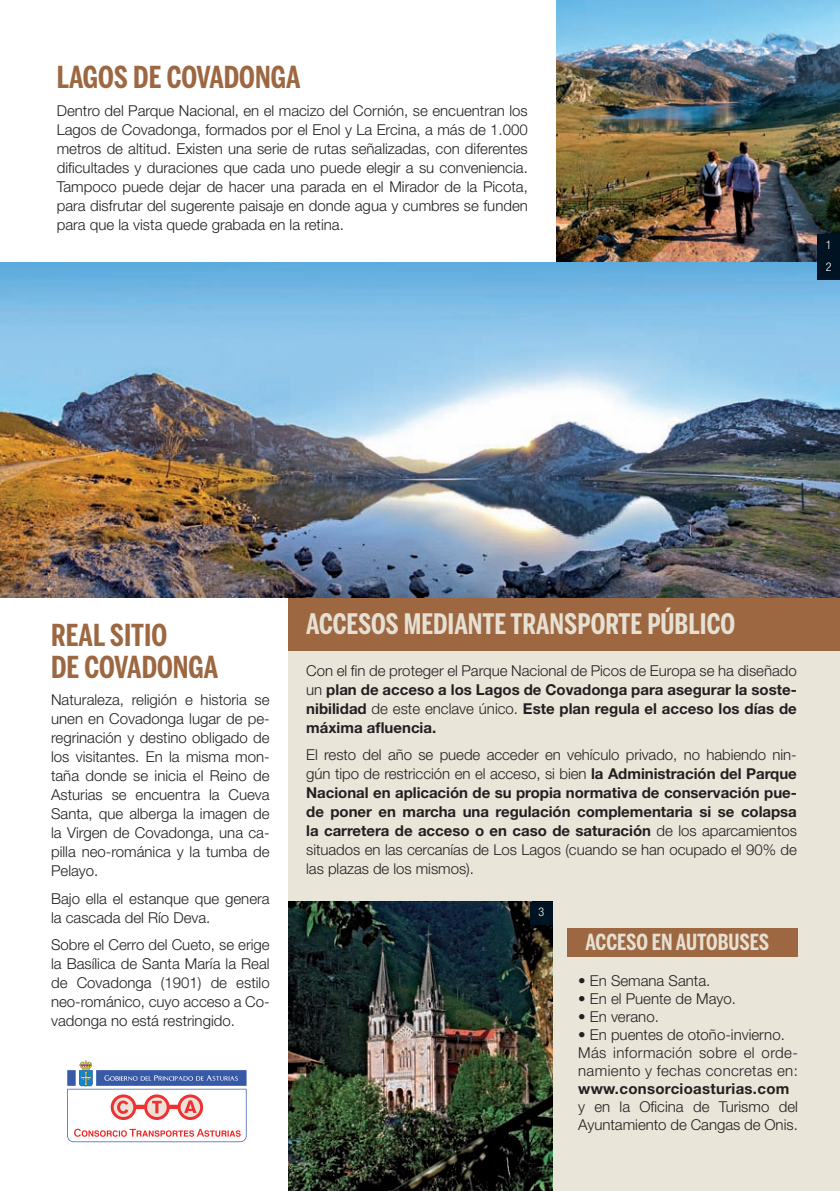
<style>
.page{position:relative;width:840px;height:1191px;background:#fff}
.page>*{position:absolute;margin:0;border:0;box-sizing:border-box;transform-origin:0 0}
.t1{font:700 30px/32px "Benton Sans Comp";color:#9c6741}
.t2{font:700 28px "Benton Sans Comp";color:#e6e0d3}
.t3{font:700 22px "Benton Sans Comp";color:#e6e0d3}
.t4{font:300 15px/19px "Helvetica Neue LT Std";color:#231f20;text-align:justify}
.t5{font:700 15px/19px "Helvetica Neue LT Std";color:#231f20;text-align:justify}
.t6{font:300 15px/18px "Helvetica Neue LT Std";letter-spacing:.025em;color:#231f20}
.t7{font:700 15px "Helvetica Neue LT Std";letter-spacing:.02em;color:#231f20}
.t8{font:300 condensed 12px/22.6px "Helvetica Neue LT Std";color:#fff}
.s1{font-weight:300}
.s2{font-weight:700}
</style>
<div class="page">
<img style="left:556px;top:0;width:283px;height:262px">
<div style="left:288px;top:614px;width:551px;height:577px;background:#eae5d9"></div>
<div style="left:288px;top:598px;width:551px;height:52px;background:#9c6741"></div>
<img style="left:0;top:262px;width:839px;height:336px">
<div style="left:816px;top:234px;width:23px;height:23px;background:#001322"></div>
<div style="left:816px;top:257px;width:23px;height:23px;background:#001322"></div>
<svg style="left:67px;top:1060px;width:179px;height:82px"></svg>
<img style="left:288px;top:901px;width:264px;height:290px">
<div style="left:530px;top:901px;width:22px;height:23px;background:#001322"></div>
<div style="left:567px;top:928px;width:230px;height:28px;background:#9c6741"></div>
<h1 class="t1" style="left:57px;top:61px;width:245px">LAGOS DE COVADONGA</h1>
<p class="t4" style="left:57px;top:101px;width:472px">Dentro del Parque Nacional, en el macizo del Cornión, se encuentran los Lagos de Covadonga, formados por el Enol y La Ercina, a más de 1.000 metros de altitud. Existen una serie de rutas señalizadas, con diferentes dificultades y duraciones que cada uno puede elegir a su conveniencia.<br>Tampoco puede dejar de hacer una parada en el Mirador de la Picota, para disfrutar del sugerente paisaje en donde agua y cumbres se funden para que la vista quede grabada en la retina.</p>
<p class="t8" style="left:825px;top:233px;width:7px">1<br>2</p>
<h1 class="t1" style="left:51px;top:618px;width:168px">REAL SITIO<br>DE COVADONGA</h1>
<p class="t4" style="left:51px;top:690px;width:220px">Naturaleza, religión e historia se unen en Covadonga lugar de pe&shy;regrinación y destino obligado de los visitantes. En la misma mon&shy;taña donde se inicia el Reino de Asturias se encuentra la Cueva Santa, que alberga la imagen de la Virgen de Covadonga, una ca&shy;pilla neo-románica y la tumba de Pelayo.</p>
<p class="t4" style="left:51px;top:888px;width:220px">Bajo ella el estanque que genera la cascada del Río Deva.</p>
<p class="t4" style="left:51px;top:935px;width:220px">Sobre el Cerro del Cueto, se erige la Basílica de Santa María la Real de Covadonga (1901) de estilo neo-románico, cuyo acceso a Co&shy;vadonga no está restringido.</p>
<h2 class="t2" style="left:306px;top:608px;width:430px">ACCESOS MEDIANTE TRANSPORTE PÚBLICO</h2>
<p class="t5" style="left:306px;top:660px;width:492px"><span class="s1">Con el fin de proteger el Parque Nacional de Picos de Europa se ha diseñado un</span> plan de acceso a los Lagos de Covadonga para asegurar la soste&shy;nibilidad <span class="s1">de este enclave único.</span> Este plan regula el acceso los días de máxima afluencia.</p>
<p class="t4" style="left:306px;top:745px;width:492px">El resto del año se puede acceder en vehículo privado, no habiendo nin&shy;gún tipo de restricción en el acceso, si bien <span class="s2">la Administración del Parque Nacional en aplicación de su propia normativa de conservación pue&shy;de poner en marcha una regulación complementaria si se colapsa la carretera de acceso o en caso de saturación</span> de los aparcamientos situados en las cercanías de Los Lagos (cuando se han ocupado el 90% de las plazas de los mismos).</p>
<p class="t8" style="left:538px;top:900px;width:7px">3</p>
<h3 class="t3" style="left:585px;top:928px;width:183px">ACCESO EN AUTOBUSES</h3>
<p class="t4" style="left:578px;top:970px;width:134px">• En Semana Santa.</p>
<p class="t4" style="left:578px;top:988px;width:159px">• En el Puente de Mayo.</p>
<p class="t4" style="left:578px;top:1006px;width:82px">• En verano.</p>
<p class="t6" style="left:578px;top:1025px;width:221px">• En puentes de otoño-invierno.<br>Más información sobre el orde&shy;namiento y fechas concretas en:</p>
<p class="t7" style="left:578px;top:1079px;width:213px">www.consorcioasturias.com</p>
<p class="t4" style="left:578px;top:1097px;width:221px;line-height:18px">y en la Oficina de Turismo del<br>Ayuntamiento de Cangas de Onis.</p>
</div>
